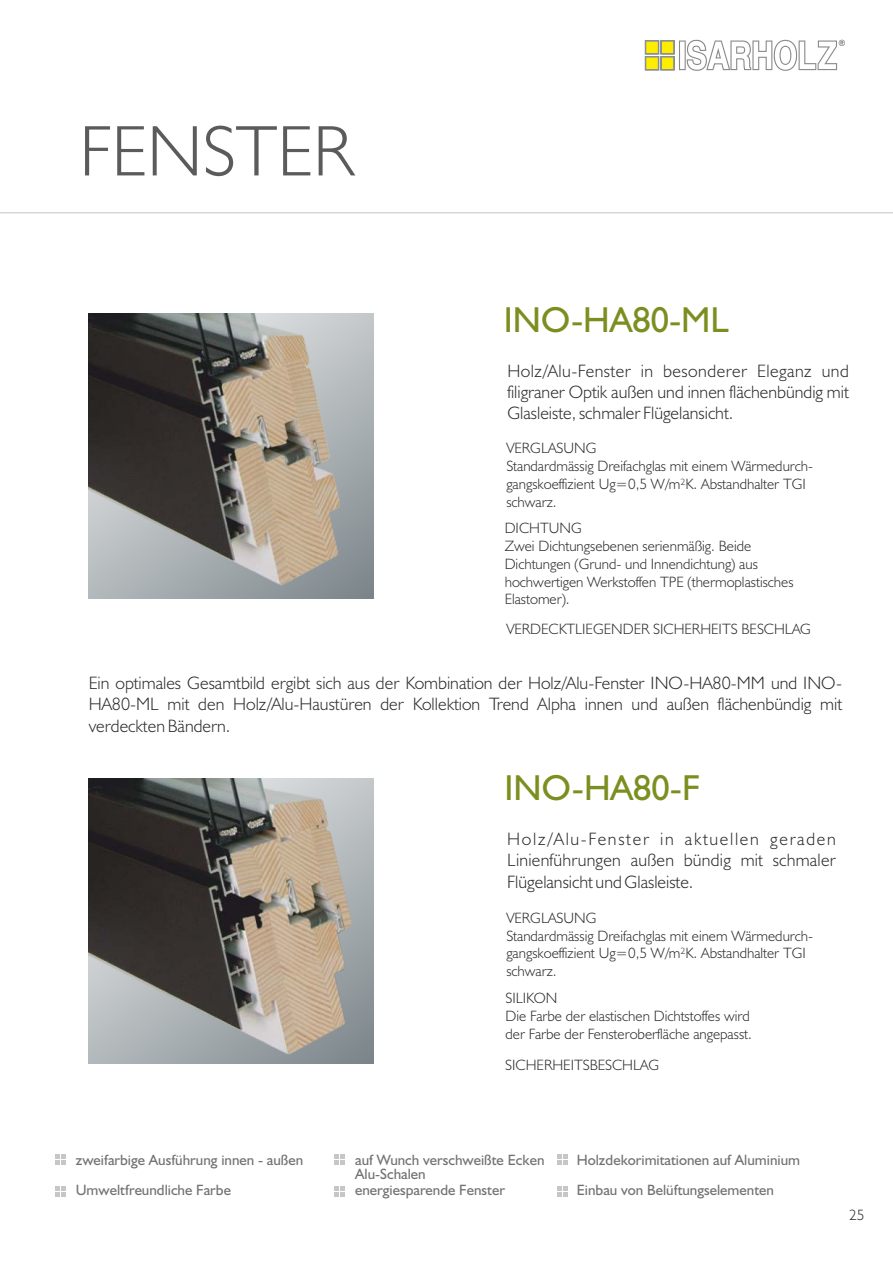
<style>
.page{position:relative;width:893px;height:1263px;background:#fff}
.page>*{position:absolute;margin:0;border:0;box-sizing:border-box;transform-origin:0 0}
.t1{font:300 72px "Humanist 521 BT";color:#5b5b5b}
.t2{font:36.3px "Humanist 521 BT";color:#7b8f20}
.t3{font:300 18px/21.5px "Humanist 521 BT";color:#2b2a29;text-align:justify}
.t4{font:300 15px/17.9px "Humanist 521 BT";color:#2b2a29}
.t5{font:15px/30.3px "Humanist 521 BT";color:#727271}
</style>
<div class="page">
<svg style="left:89px;top:779px;width:285px;height:284px;background:#9ea5a9"></svg>
<img style="left:89px;top:779px;width:263px;height:275px">
<svg style="left:89px;top:314px;width:285px;height:284px;background:#a0a7aa"></svg>
<img style="left:89px;top:314px;width:250px;height:271px">
<hr style="left:0;top:212px;width:893px;height:1px;background:#c6c8c7">
<svg style="left:55px;top:1154px;width:11px;height:11px"></svg>
<svg style="left:557px;top:1154px;width:10px;height:11px"></svg>
<svg style="left:55px;top:1186px;width:11px;height:10px"></svg>
<svg style="left:557px;top:1186px;width:10px;height:10px"></svg>
<svg style="left:334px;top:1154px;width:11px;height:11px"></svg>
<svg style="left:334px;top:1186px;width:11px;height:10px"></svg>
<svg style="left:645px;top:40px;width:200px;height:31px"></svg>
<h1 class="t1" style="left:79px;top:121px;width:275px">FENSTER</h1>
<h2 class="t2" style="left:504px;top:304px;width:227px">INO-HA80-ML</h2>
<p class="t3" style="left:507px;top:361px;width:343px">Holz/Alu-Fenster in besonderer Eleganz und filigraner Optik außen und innen flächenbündig mit Glasleiste, schmaler Flügelansicht.</p>
<p class="t4" style="left:506px;top:440px;width:308px">VERGLASUNG<br>Standardmässig Dreifachglas mit einem Wärmedurch&shy;gangskoeffizient Ug=0,5 W/m²K. Abstandhalter TGI schwarz.</p>
<p class="t4" style="left:505px;top:520px;width:290px">DICHTUNG<br>Zwei Dichtungsebenen serienmäßig. Beide<br>Dichtungen (Grund- und Innendichtung) aus hochwertigen Werkstoffen TPE (thermoplastisches<br>Elastomer).</p>
<p class="t4" style="left:506px;top:621px;width:306px">VERDECKTLIEGENDER SICHERHEITS BESCHLAG</p>
<p class="t3" style="left:89px;top:674px;width:755px">Ein optimales Gesamtbild ergibt sich aus der Kombination der Holz/Alu-Fenster INO-HA80-MM und INO-HA80-ML mit den Holz/Alu-Haustüren der Kollektion Trend Alpha innen und außen flächenbündig mit verdeckten Bändern.</p>
<h2 class="t2" style="left:504px;top:772px;width:197px">INO-HA80-F</h2>
<p class="t3" style="left:507px;top:829px;width:330px">Holz/Alu-Fenster in aktuellen geraden Linienführungen außen bündig mit schmaler Flügelansicht und Glasleiste.</p>
<p class="t4" style="left:506px;top:910px;width:308px">VERGLASUNG<br>Standardmässig Dreifachglas mit einem Wärmedurch&shy;gangskoeffizient Ug=0,5 W/m²K. Abstandhalter TGI schwarz.</p>
<p class="t4" style="left:506px;top:990px;width:248px">SILIKON<br>Die Farbe der elastischen Dichtstoffes wird der Farbe der Fensteroberfläche angepasst.</p>
<p class="t4" style="left:505px;top:1057px;width:155px">SICHERHEITSBESCHLAG</p>
<p class="t5" style="left:355px;top:1154px;width:191px;line-height:14px">auf Wunch verschweißte Ecken<br>Alu-Schalen</p>
<p class="t5" style="left:355px;top:1176px;width:151px">energiesparende Fenster</p>
<p class="t5" style="left:76px;top:1146px;width:229px">zweifarbige Ausführung innen - außen<br>Umweltfreundliche Farbe</p>
<p class="t5" style="left:577px;top:1145px;width:225px">Holzdekorimitationen auf Aluminium<br>Einbau von Belüftungselementen</p>
<p class="t4" style="left:849px;top:1207px;width:17px">25</p>
</div>
